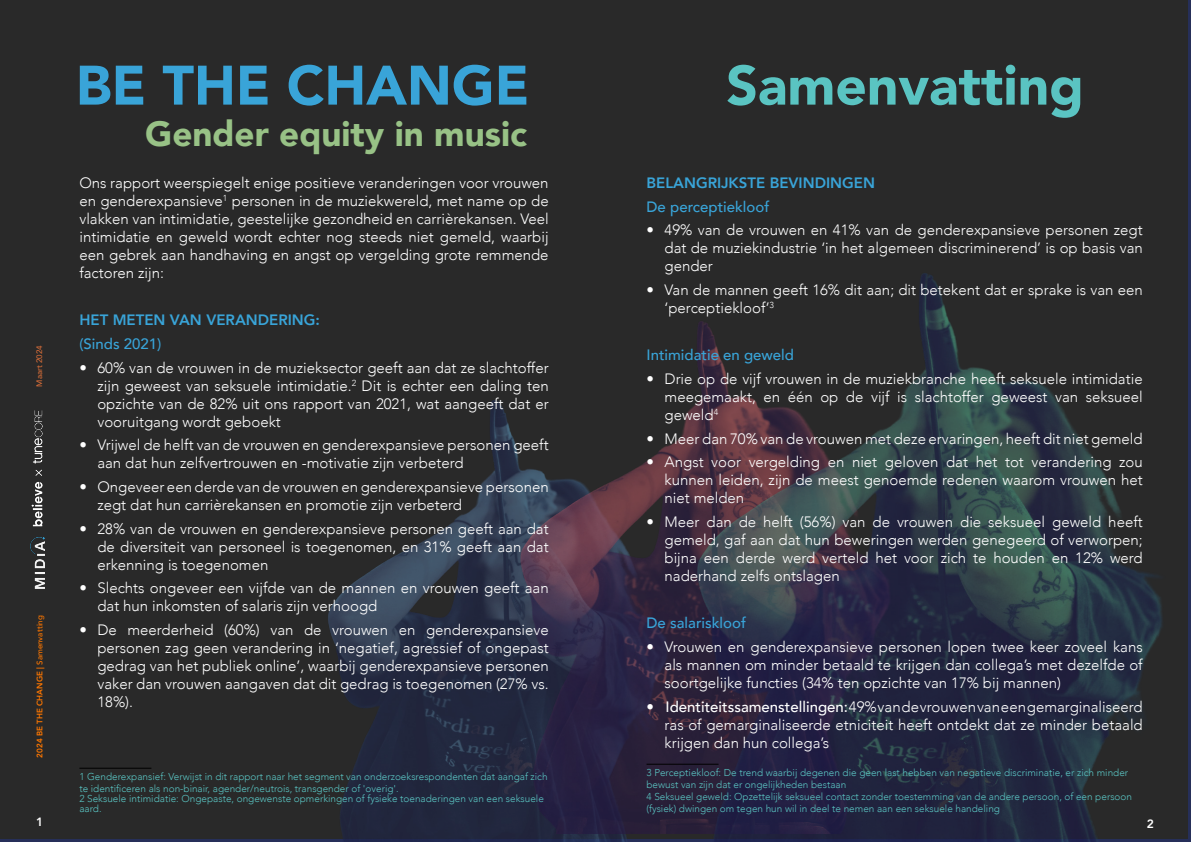
<style>
.page{position:relative;width:1191px;height:842px;background:#292929}
.page>*{position:absolute;margin:0;border:0;box-sizing:border-box;transform-origin:0 0}
.t1{font:900 55px "Avenir";color:#5ac4c2}
.t2{font:900 55px "Avenir";color:#39a4d8}
.t3{font:900 35px "Avenir";color:#98c286}
.t4{font:300 15px/18px "Avenir";color:#fff;text-align:justify}
.t5{font:500 15px "Avenir";color:#39a4d8}
.t6{font:800 15px "Avenir";color:#39a4d8}
.t7{font:800 12px "Avenir";color:#fff}
.t8{font:300 10px/12px "Avenir";color:#5ac4c2}
.t9{font:800 8px "Avenir";color:#f70}
.t10{font:500 8px "Avenir";color:#d86d38}
.s1{font-weight:500}
</style>
<div class="page">
<img style="left:30px;top:538px;width:15px;height:50px">
<img style="left:29px;top:407px;width:18px;height:123px">
<img style="left:303px;top:366px;width:360px;height:476px">
<img style="left:500px;top:283px;width:163px;height:550px">
<img style="left:663px;top:241px;width:528px;height:601px">
<hr style="left:646px;top:764px;width:72px;height:1px;background:#000">
<hr style="left:79px;top:768px;width:72px;height:1px;background:#000">
<p class="t10" style="left:32px;top:387px;width:43px;rotate:-90deg">Maart 2024</p>
<p class="t9" style="left:34px;top:757px;width:144px;rotate:-90deg">2024 BE THE CHANGE | <span class="s1">Samenvatting</span></p>
<h1 class="t2" style="left:76px;top:38px;width:455px">BE THE CHANGE</h1>
<h2 class="t3" style="left:145px;top:103px;width:383px">Gender equity in music</h2>
<p class="t4" style="left:79px;top:174px;width:471px">Ons rapport weerspiegelt enige positieve veranderingen voor vrouwen en genderexpansieve<sup>1</sup> personen in de muziekwereld, met name op de vlakken van intimidatie, geestelijke gezondheid en carrièrekansen. Veel intimidatie en geweld wordt echter nog steeds niet gemeld, waarbij een gebrek aan handhaving en angst op vergelding grote remmende factoren zijn:</p>
<p class="t6" style="left:79px;top:308px;width:242px">HET METEN VAN VERANDERING:</p>
<p class="t5" style="left:79px;top:331px;width:83px">(Sinds 2021)</p>
<p class="t4" style="left:97px;top:358px;width:453px;text-indent:-18px">• 60% van de vrouwen in de muzieksector geeft aan dat ze slachtoffer zijn geweest van seksuele intimidatie.<sup>2</sup> Dit is echter een daling ten opzichte van de 82% uit ons rapport van 2021, wat aangeeft dat er vooruitgang wordt geboekt</p>
<p class="t4" style="left:97px;top:436px;width:453px;text-indent:-18px">• Vrijwel de helft van de vrouwen en genderexpansieve personen geeft aan dat hun zelfvertrouwen en -motivatie zijn verbeterd</p>
<p class="t4" style="left:97px;top:478px;width:453px;text-indent:-18px">• Ongeveer een derde van de vrouwen en genderexpansieve personen zegt dat hun carrièrekansen en promotie zijn verbeterd</p>
<p class="t4" style="left:97px;top:519px;width:453px;text-indent:-18px">• 28% van de vrouwen en genderexpansieve personen geeft aan dat de diversiteit van personeel is toegenomen, en 31% geeft aan dat erkenning is toegenomen</p>
<p class="t4" style="left:97px;top:579px;width:453px;text-indent:-18px">• Slechts ongeveer een vijfde van de mannen en vrouwen geeft aan dat hun inkomsten of salaris zijn verhoogd</p>
<p class="t4" style="left:97px;top:621px;width:453px;text-indent:-18px">• De meerderheid (60%) van de vrouwen en genderexpansieve personen zag geen verandering in ‘negatief, agressief of ongepast gedrag van het publiek online’, waarbij genderexpansieve personen vaker dan vrouwen aangaven dat dit gedrag is toegenomen (27% vs.<br>18%).</p>
<p class="t8" style="left:79px;top:771px;width:470px">1 Genderexpansief: Verwijst in dit rapport naar het segment van onderzoeksrespondenten dat aangaf zich te identificeren als non-binair, agender/neutrois, transgender of 'overig'.</p>
<p class="t8" style="left:79px;top:794px;width:466px;line-height:10px">2 Seksuele intimidatie: Ongepaste, ongewenste opmerkingen of fysieke toenaderingen van een seksuele aard.</p>
<h1 class="t1" style="left:726px;top:38px;width:359px">Samenvatting</h1>
<p class="t6" style="left:646px;top:171px;width:230px">BELANGRIJKSTE BEVINDINGEN</p>
<p class="t5" style="left:646px;top:193px;width:124px">De perceptiekloof</p>
<p class="t4" style="left:664px;top:221px;width:480px;text-indent:-18px">• 49% van de vrouwen en 41% van de genderexpansieve personen zegt dat de muziekindustrie ‘in het algemeen discriminerend’ is op basis van gender</p>
<p class="t4" style="left:664px;top:281px;width:480px;text-indent:-18px">• Van de mannen geeft 16% dit aan; dit betekent dat er sprake is van een ‘perceptiekloof’<sup>3</sup></p>
<p class="t5" style="left:646px;top:342px;width:149px">Intimidatie en geweld</p>
<p class="t4" style="left:664px;top:370px;width:480px;text-indent:-18px">• Drie op de vijf vrouwen in de muziekbranche heeft seksuele intimidatie meegemaakt, en één op de vijf is slachtoffer geweest van seksueel geweld<sup>4</sup></p>
<p class="t4" style="left:646px;top:429px;width:497px">• Meer dan 70% van de vrouwen met deze ervaringen, heeft dit niet gemeld</p>
<p class="t4" style="left:664px;top:453px;width:480px;text-indent:-18px">• Angst voor vergelding en niet geloven dat het tot verandering zou kunnen leiden, zijn de meest genoemde redenen waarom vrouwen het niet melden</p>
<p class="t4" style="left:664px;top:513px;width:480px;text-indent:-18px">• Meer dan de helft (56%) van de vrouwen die seksueel geweld heeft gemeld, gaf aan dat hun beweringen werden genegeerd of verworpen; bijna een derde werd verteld het voor zich te houden en 12% werd naderhand zelfs ontslagen</p>
<p class="t5" style="left:646px;top:610px;width:101px">De salariskloof</p>
<p class="t4" style="left:664px;top:638px;width:480px;text-indent:-18px">• Vrouwen en genderexpansieve personen lopen twee keer zoveel kans als mannen om minder betaald te krijgen dan collega’s met dezelfde of soortgelijke functies (34% ten opzichte van 17% bij mannen)</p>
<p class="t4" style="left:664px;top:697px;width:480px;text-indent:-18px"><span class="s1">• Identiteitssamenstellingen:</span> 49% van de vrouwen van een gemarginaliseerd ras of gemarginaliseerde etniciteit heeft ontdekt dat ze minder betaald krijgen dan hun collega’s</p>
<p class="t8" style="left:646px;top:767px;width:487px">3 Perceptiekloof: De trend waarbij degenen die geen last hebben van negatieve discriminatie, er zich minder bewust van zijn dat er ongelijkheden bestaan<br>4 Seksueel geweld: Opzettelijk seksueel contact zonder toestemming van de andere persoon, of een persoon (fysiek) dwingen om tegen hun wil in deel te nemen aan een seksuele handeling</p>
<p class="t7" style="left:36px;top:812px;width:9px">1</p>
<p class="t7" style="left:1147px;top:815px;width:9px">2</p>
</div>
